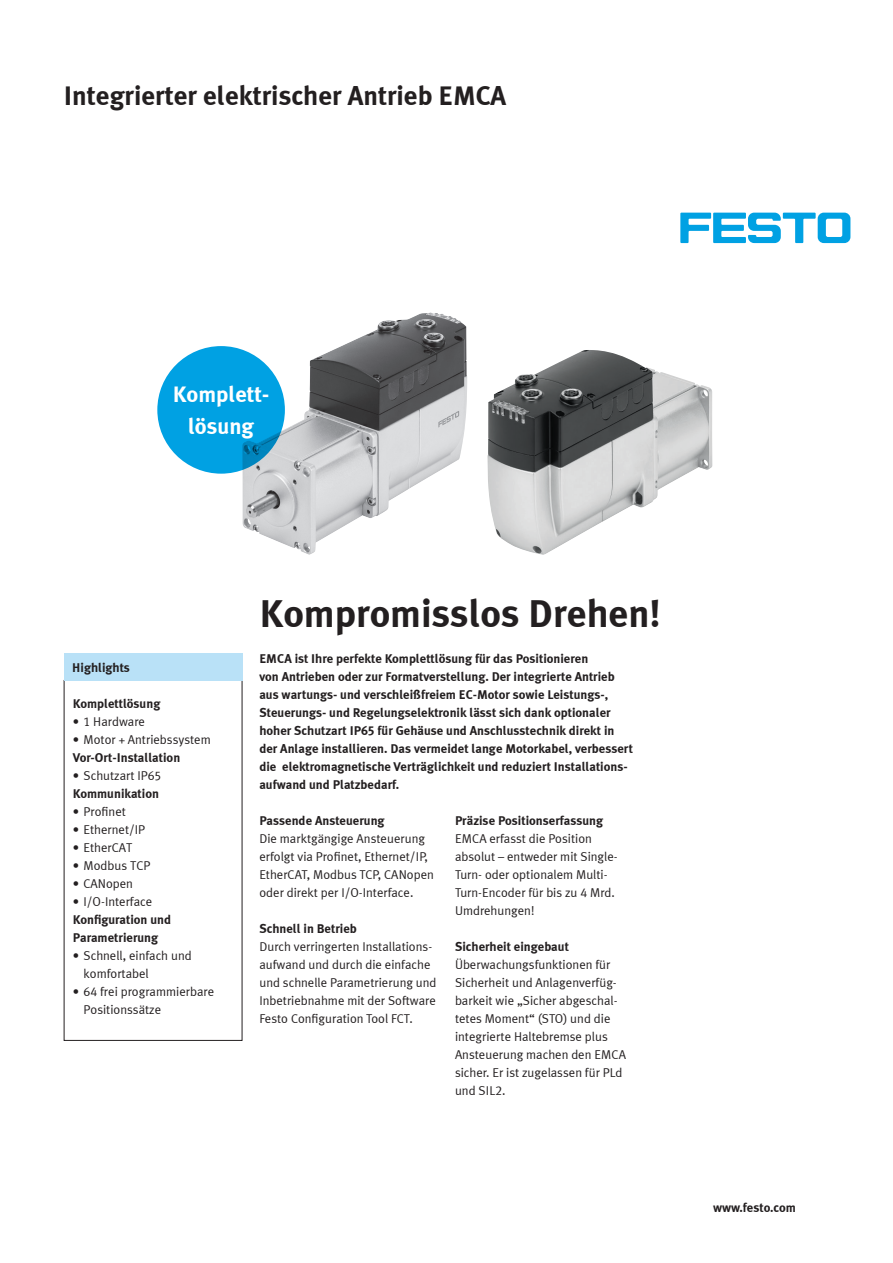
<style>
.page{position:relative;width:893px;height:1263px;background:#fff}
.page>*{position:absolute;margin:0;border:0;box-sizing:border-box;transform-origin:0 0}
.Meta_26pt_bo{font:700 39px "Meta Plus LF";color:#231f20}
.Meta_18pt_bo{font:700 27px "Meta Plus LF";color:#231f20}
.Meta_15pt_bo_white_c{font:700 22.5px/31.5px "Meta Plus LF";color:#fff;text-align:center}
.Meta_8_5pt_re{font:12.75px/18px "Meta Plus LF";color:#231f20}
.Meta_8_5pt_bo{font:700 12.75px/18px "Meta Plus LF";color:#231f20}
.Meta_8_5pt_bo_free{font:700 12.75px "Meta Plus LF";color:#231f20}
</style>
<div class="page">
<svg style="left:680px;top:213px;width:170px;height:30px"></svg>
<div style="left:64px;top:654px;width:178px;height:27px;background:#b9e1f7"></div>
<img style="left:242px;top:313px;width:225px;height:242px">
<img style="left:487px;top:350px;width:225px;height:205px">
<div style="left:157px;top:346px;width:128px;height:128px;background:#00a1e3;border-radius:50%"></div>
<p class="Meta_18pt_bo" style="left:64px;top:79px;width:444px">Integrierter elektrischer Antrieb EMCA</p>
<p class="Meta_15pt_bo_white_c" style="left:173px;top:378px;width:98px">Komplett&shy;lösung</p>
<p class="Meta_8_5pt_bo" style="left:72px;top:658px;width:59px">Highlights</p>
<p class="Meta_8_5pt_bo" style="left:73px;top:694px;width:89px">Komplettlösung</p>
<p class="Meta_8_5pt_re" style="left:73px;top:712px;width:74px">• 1 Hardware</p>
<p class="Meta_8_5pt_re" style="left:73px;top:730px;width:139px">• Motor + Antriebssystem</p>
<p class="Meta_8_5pt_bo" style="left:73px;top:748px;width:109px">Vor-Ort-Installation</p>
<p class="Meta_8_5pt_re" style="left:73px;top:766px;width:90px">• Schutzart IP65</p>
<p class="Meta_8_5pt_bo" style="left:73px;top:784px;width:88px">Kommunikation</p>
<p class="Meta_8_5pt_re" style="left:73px;top:802px;width:55px">• Profinet</p>
<p class="Meta_8_5pt_re" style="left:73px;top:820px;width:74px">• Ethernet/IP</p>
<p class="Meta_8_5pt_re" style="left:73px;top:838px;width:61px">• EtherCAT</p>
<p class="Meta_8_5pt_re" style="left:73px;top:856px;width:79px">• Modbus TCP</p>
<p class="Meta_8_5pt_re" style="left:73px;top:874px;width:62px">• CANopen</p>
<p class="Meta_8_5pt_re" style="left:73px;top:892px;width:81px">• I/O-Interface</p>
<p class="Meta_8_5pt_bo" style="left:73px;top:910px;width:100px">Konfiguration und<br>Parametrierung</p>
<p class="Meta_8_5pt_re" style="left:84px;top:946px;width:110px;text-indent:-11px">• Schnell, einfach und komfortabel</p>
<p class="Meta_8_5pt_re" style="left:84px;top:982px;width:132px;text-indent:-11px">• 64 frei programmierbare<br>Positionssätze</p>
<p class="Meta_26pt_bo" style="left:259px;top:588px;width:403px">Kompromisslos Drehen!</p>
<p class="Meta_8_5pt_bo" style="left:259px;top:649px;width:375px">EMCA ist Ihre perfekte Komplettlösung für das Positionieren<br>von Antrieben oder zur Formatverstellung. Der integrierte Antrieb aus wartungs- und verschleißfreiem EC-Motor sowie Leistungs-, Steuerungs- und Regelungselektronik lässt sich dank optionaler hoher Schutzart IP65 für Gehäuse und Anschlusstechnik direkt in der Anlage installieren. Das vermeidet lange Motorkabel, verbessert die elektromagnetische Verträglichkeit und reduziert Installations&shy;aufwand und Platzbedarf.</p>
<p class="Meta_8_5pt_bo" style="left:259px;top:811px;width:127px">Passende Ansteuerung</p>
<p class="Meta_8_5pt_re" style="left:259px;top:829px;width:176px">Die marktgängige Ansteuerung erfolgt via Profinet, Ethernet/IP,<br>EtherCAT, Modbus TCP, CANopen oder direkt per I/O-Interface.</p>
<p class="Meta_8_5pt_bo" style="left:259px;top:919px;width:99px">Schnell in Betrieb</p>
<p class="Meta_8_5pt_re" style="left:259px;top:937px;width:179px">Durch verringerten Installations&shy;aufwand und durch die einfache und schnelle Parametrierung und<br>Inbetriebnahme mit der Software<br>Festo Configuration Tool FCT.</p>
<p class="Meta_8_5pt_bo" style="left:455px;top:811px;width:150px">Präzise Positionserfassung</p>
<p class="Meta_8_5pt_re" style="left:455px;top:829px;width:164px">EMCA erfasst die Position absolut – entweder mit Single-<br>Turn- oder optionalem Multi-<br>Turn-Encoder für bis zu 4 Mrd.<br>Umdrehungen!</p>
<p class="Meta_8_5pt_bo" style="left:455px;top:937px;width:115px">Sicherheit eingebaut</p>
<p class="Meta_8_5pt_re" style="left:455px;top:955px;width:173px">Überwachungsfunktionen für<br>Sicherheit und Anlagenverfüg&shy;barkeit wie „Sicher abgeschal&shy;tetes Moment“ (STO) und die integrierte Haltebremse plus<br>Ansteuerung machen den EMCA sicher. Er ist zugelassen für PLd und SIL2.</p>
<p class="Meta_8_5pt_bo_free" style="left:713px;top:1200px;width:84px">www.festo.com</p>
</div>
